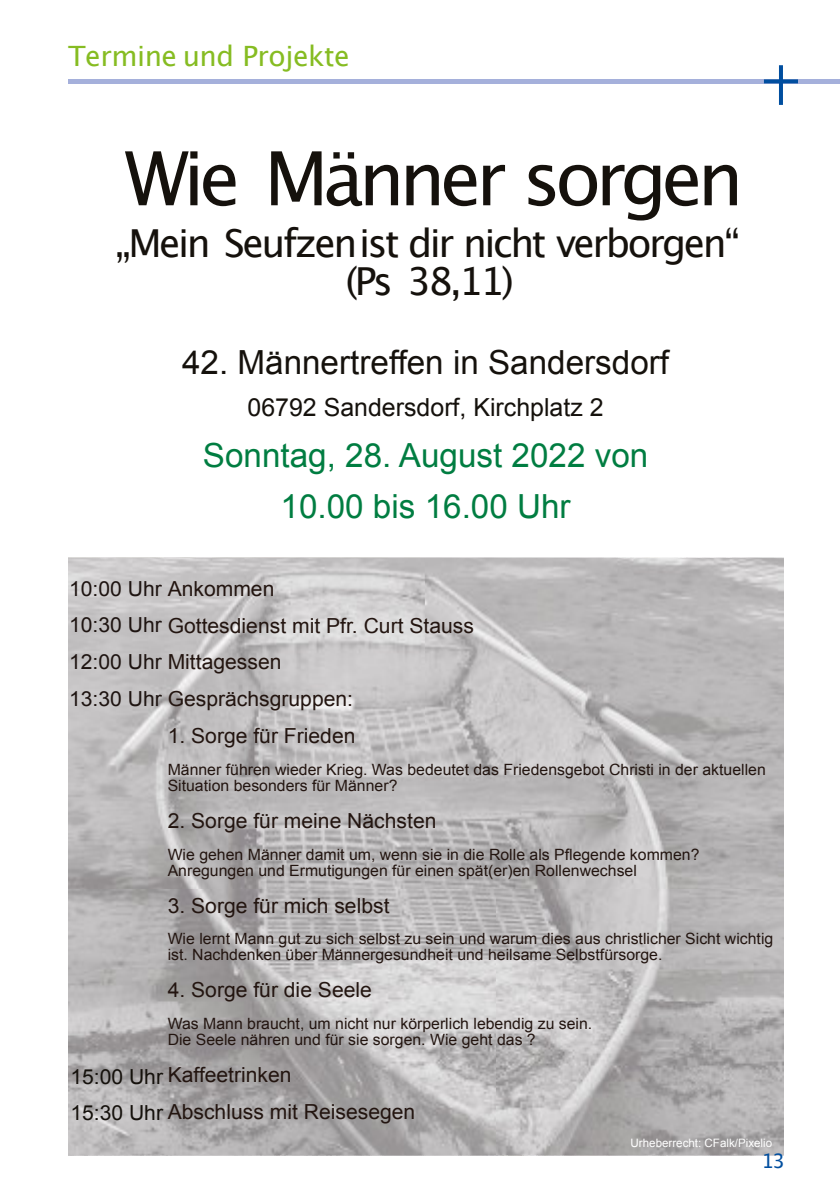
<style>
.page{position:relative;width:840px;height:1191px;background:#fff}
.page>*{position:absolute;margin:0;border:0;box-sizing:border-box;transform-origin:0 0}
.t1{font:74.6px "Lucida Grande";letter-spacing:-.075em;color:#15110c}
.t2{font:38.6px/38.6px "Lucida Grande";letter-spacing:-.065em;color:#15110c;text-align:center}
.t3{font:33.2px/50.8px "Arial";color:#007d41;text-align:center}
.t4{font:33.2px "Arial";color:#15110c}
.t5{font:28px "Lucida Grande";letter-spacing:-.02em;color:#86bc22}
.t6{font:24.8px "Arial";color:#15110c}
.t7{font:20.8px/37px "Arial";color:#231510}
.t8{font:20px "Lucida Grande";color:#004e9f}
.t9{font:15.6px/16px "Arial";color:#231510}
.t10{font:11.6px "Arial";color:#fff}
.s1{color:#1e1411}
.s2{color:#15110c}
</style>
<div class="page">
<img style="left:68px;top:557px;width:714px;height:599px">
<hr style="left:68px;top:79px;width:771px;height:4px;background:#a5b0db">
<svg style="left:778px;top:65px;width:4px;height:40px"></svg>
<svg style="left:764px;top:79px;width:33px;height:4px"></svg>
<h3 class="t5" style="left:68px;top:44px;width:283px">Termine und Projekte</h3>
<h1 class="t1" style="left:125px;top:147px;width:620px">Wie Männer sorgen</h1>
<h2 class="t2" style="left:115px;top:226px;width:625px">„Mein Seufzenist dir nicht verborgen“ (Ps 38,11)</h2>
<h3 class="t4" style="left:182px;top:350px;width:488px">42. Männertreffen in Sandersdorf</h3>
<h3 class="t6" style="left:247px;top:398px;width:357px">06792 Sandersdorf, Kirchplatz 2</h3>
<h3 class="t3" style="left:203px;top:433px;width:447px">Sonntag, 28. August 2022 von<br>10.00 bis 16.00 Uhr</h3>
<h3 class="t7" style="left:69px;top:571px;width:406px"><span class="s1">10:00 Uhr</span> Ankommen<br><span class="s1">10:30 Uhr</span> Gottesdienst mit Pfr. Curt Stauss<br><span class="s1">12:00 Uhr</span> Mittagessen<br><span class="s1">13:30 Uhr</span> Gesprächsgruppen:</h3>
<h3 class="t7" style="left:168px;top:719px;width:189px">1. Sorge für Frieden</h3>
<p class="t9" style="left:168px;top:763px;width:599px">Männer führen wieder Krieg. Was bedeutet das Friedensgebot Christi in der aktuellen<br>Situation besonders für Männer?</p>
<h3 class="t7" style="left:168px;top:804px;width:270px">2. Sorge für meine Nächsten</h3>
<p class="t9" style="left:168px;top:847px;width:533px">Wie gehen Männer damit um, wenn sie in die Rolle als Pflegende kommen?<br>Anregungen und Ermutigungen für einen spät(er)en Rollenwechsel</p>
<h3 class="t7" style="left:168px;top:888px;width:223px">3. Sorge für mich selbst</h3>
<p class="t9" style="left:168px;top:932px;width:606px">Wie lernt Mann gut zu sich selbst zu sein und warum dies aus christlicher Sicht wichtig ist. Nachdenken über Männergesundheit und heilsame Selbstfürsorge.</p>
<h3 class="t7" style="left:168px;top:973px;width:206px">4. Sorge für die Seele</h3>
<p class="t9" style="left:168px;top:1016px;width:426px">Was Mann braucht, um nicht nur körperlich lebendig zu sein.<br>Die Seele nähren und für sie sorgen. Wie geht das ?</p>
<h3 class="t7" style="left:70px;top:1058px;width:346px"><span class="s2">15:00 Uhr</span> Kaffeetrinken<br><span class="s2">15:30 Uhr</span> Abschluss mit Reisesegen</h3>
<p class="t10" style="left:630px;top:1138px;width:143px">Urheberrecht: CFalk/Pixelio</p>
<p class="t8" style="left:761px;top:1152px;width:25px">13</p>
</div>
